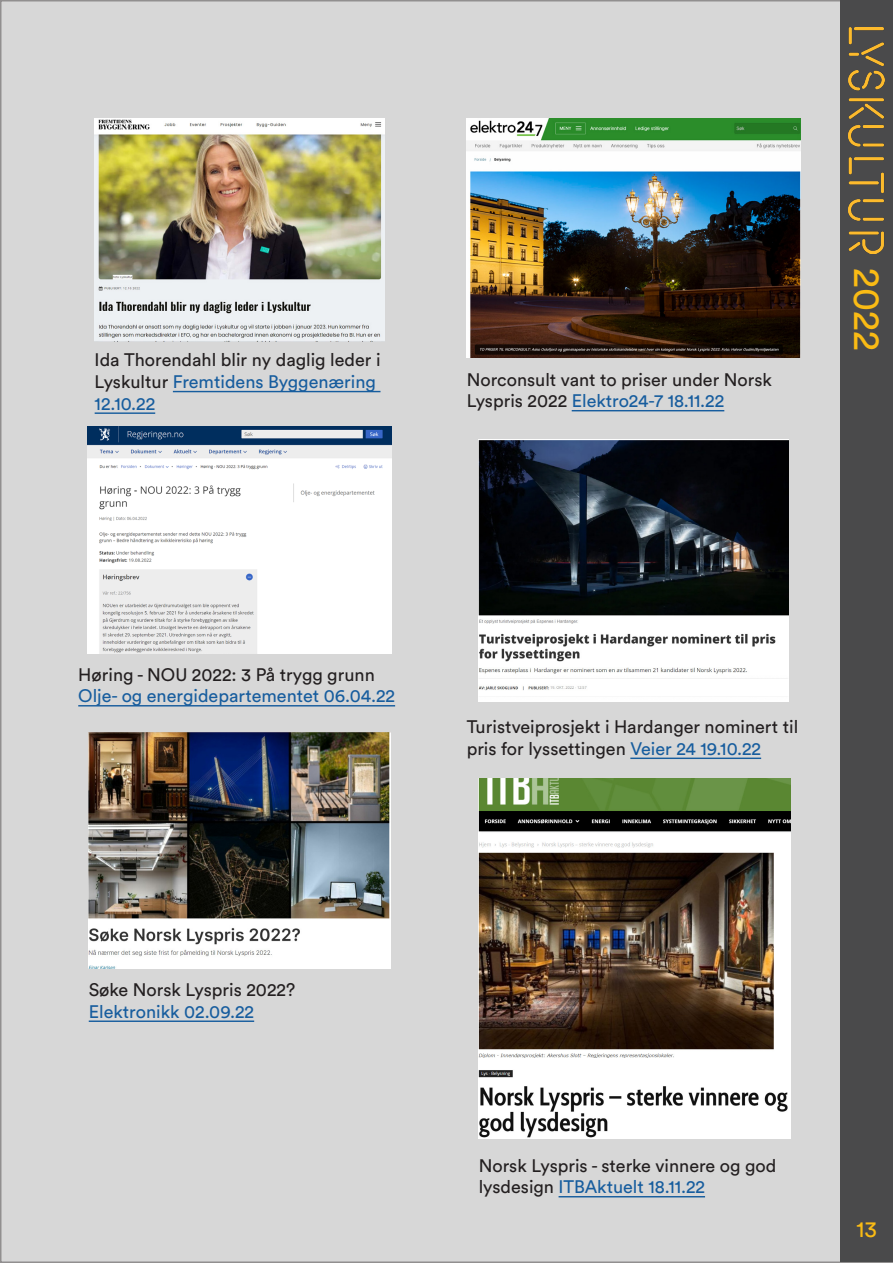
<style>
.page{position:relative;width:893px;height:1263px;background:#fff}
.page>*{position:absolute;margin:0;border:0;box-sizing:border-box;transform-origin:0 0}
.t1{font:37.5px "Circular Pro";color:#fabb14}
.t2{font:22.5px "Circular Pro";color:#fabb14}
.t3{font:18px/21.6px "Circular Pro";color:#231f20}
.t4{font:18px "Circular Pro";color:#175d9e}
.s1{color:#175d9e}
</style>
<div class="page">
<div style="left:1px;top:1px;width:891px;height:1261px;background:#d7d7d7"></div>
<svg style="left:0;top:0;width:1px;height:1263px"></svg>
<div style="left:840px;top:1px;width:53px;height:1261px;background:#4a4a4b"></div>
<img style="left:849px;top:28px;width:35px;height:225px">
<img style="left:95px;top:118px;width:290px;height:224px">
<hr style="left:173px;top:391px;width:207px;height:1px;background:#175d9e">
<hr style="left:95px;top:412px;width:60px;height:2px;background:#175d9e">
<img style="left:88px;top:426px;width:304px;height:228px">
<hr style="left:78px;top:705px;width:317px;height:1px;background:#175d9e">
<img style="left:89px;top:732px;width:301px;height:237px">
<hr style="left:89px;top:1020px;width:165px;height:2px;background:#175d9e">
<img style="left:467px;top:118px;width:334px;height:239px">
<hr style="left:572px;top:410px;width:152px;height:1px;background:#175d9e">
<img style="left:479px;top:440px;width:310px;height:262px">
<hr style="left:630px;top:757px;width:131px;height:2px;background:#175d9e">
<img style="left:479px;top:779px;width:311px;height:359px">
<hr style="left:559px;top:1196px;width:146px;height:1px;background:#175d9e">
<p class="t3" style="left:95px;top:349px;width:287px">Ida Thorendahl blir ny daglig leder i<br>Lyskultur <span class="s1">Fremtidens Byggenæring<br>12.10.22</span></p>
<p class="t3" style="left:467px;top:368px;width:307px">Norconsult vant to priser under Norsk<br>Lyspris 2022 <span class="s1">Elektro24-7 18.11.22</span></p>
<h1 class="t1" style="left:892px;top:268px;width:84px;rotate:90deg">2022</h1>
<p class="t3" style="left:78px;top:663px;width:298px">Høring - NOU 2022: 3 På trygg grunn</p>
<p class="t4" style="left:78px;top:684px;width:318px">Olje- og energidepartementet 06.04.22</p>
<p class="t3" style="left:467px;top:715px;width:333px">Turistveiprosjekt i Hardanger nominert til pris for lyssettingen <span class="s1">Veier 24 19.10.22</span></p>
<p class="t3" style="left:89px;top:978px;width:208px">Søke Norsk Lyspris 2022?</p>
<p class="t4" style="left:89px;top:999px;width:167px">Elektronikk 02.09.22</p>
<p class="t3" style="left:479px;top:1154px;width:299px">Norsk Lyspris - sterke vinnere og god lysdesign <span class="s1">ITBAktuelt 18.11.22</span></p>
<p class="t2" style="left:856px;top:1213px;width:22px">13</p>
</div>
